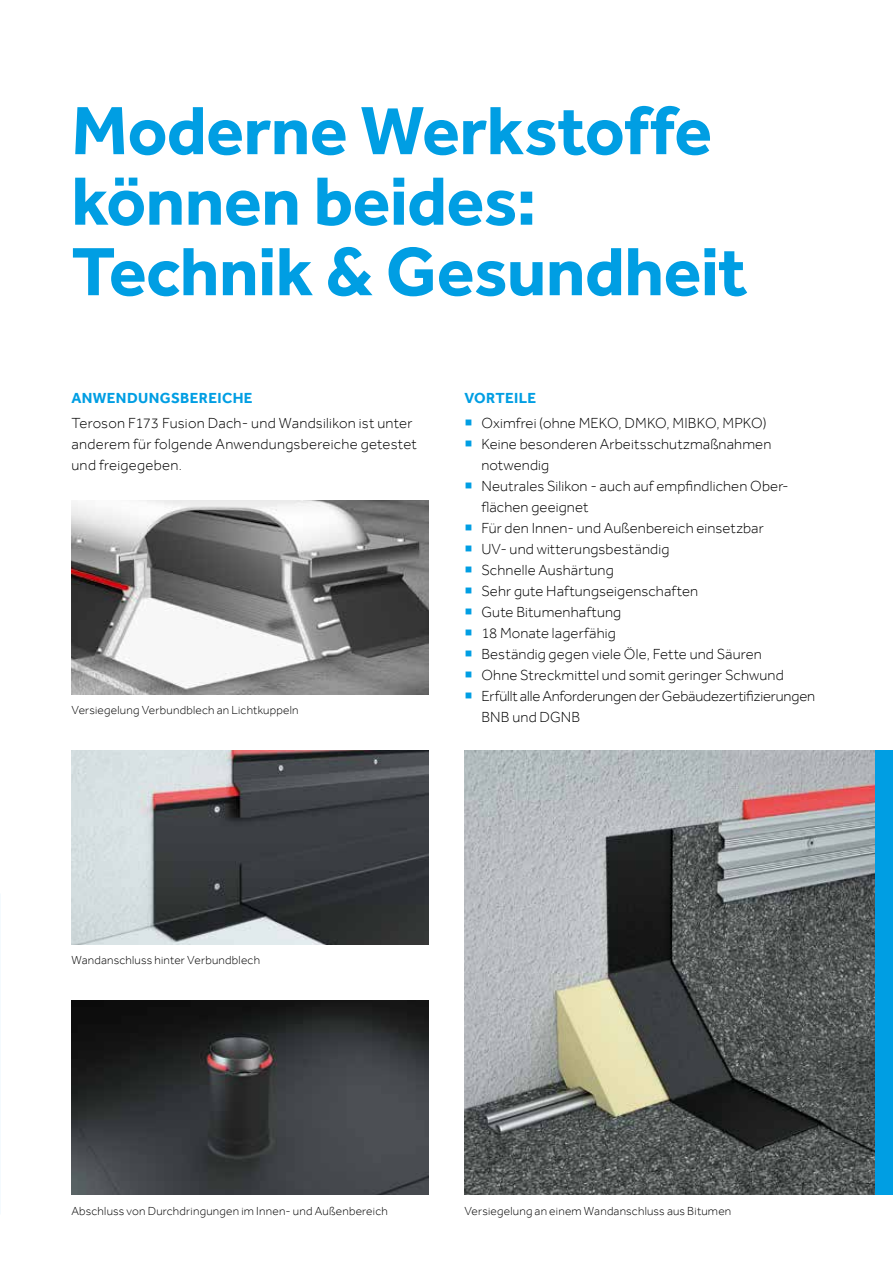
<style>
.page{position:relative;width:893px;height:1263px;background:#fff}
.page>*{position:absolute;margin:0;border:0;box-sizing:border-box;transform-origin:0 0}
.t1{font:700 70.5px/70.5px "Effra";letter-spacing:-.01em;color:#009ee3}
.t2{font:300 15px/21px "Effra";letter-spacing:.01em;color:#000}
.t3{font:300 15px/21px "Effra";letter-spacing:-.01em;color:#000}
.t4{font:700 15px "Effra";letter-spacing:.025em;color:#009ee3}
.t5{font:300 12px "Effra";letter-spacing:.02em;color:#000}
.s1{color:#009ee3}
</style>
<div class="page">
<img style="left:71px;top:500px;width:358px;height:194px">
<img style="left:71px;top:750px;width:358px;height:194px">
<img style="left:71px;top:1000px;width:358px;height:194px">
<img style="left:464px;top:750px;width:411px;height:444px">
<div style="left:875px;top:750px;width:18px;height:444px;background:#009ee3"></div>
<h1 class="t1" style="left:71px;top:95px;width:678px">Moderne Werkstoffe können beides:<br>Technik &amp; Gesundheit</h1>
<p class="t4" style="left:71px;top:389px;width:183px">ANWENDUNGSBEREICHE</p>
<p class="t2" style="left:71px;top:412px;width:347px">Teroson F173 Fusion Dach- und Wandsilikon ist unter anderem für folgende Anwendungsbereiche getestet und freigegeben.</p>
<p class="t5" style="left:71px;top:703px;width:229px">Versiegelung Verbundblech an Lichtkuppeln</p>
<p class="t4" style="left:464px;top:389px;width:73px">VORTEILE</p>
<p class="t2" style="left:464px;top:412px;width:304px"><span class="s1">○</span> Oximfrei (ohne MEKO, DMKO, MIBKO, MPKO)</p>
<p class="t2" style="left:481px;top:433px;width:291px;text-indent:-17px"><span class="s1">○</span> Keine besonderen Arbeitsschutzmaßnahmen notwendig</p>
<p class="t2" style="left:481px;top:475px;width:309px;text-indent:-17px"><span class="s1">○</span> Neutrales Silikon - auch auf empfindlichen Ober&shy;flächen geeignet</p>
<p class="t2" style="left:464px;top:517px;width:301px"><span class="s1">○</span> Für den Innen- und Außenbereich einsetzbar</p>
<p class="t2" style="left:464px;top:538px;width:207px"><span class="s1">○</span> UV- und witterungsbeständig</p>
<p class="t2" style="left:464px;top:559px;width:151px"><span class="s1">○</span> Schnelle Aushärtung</p>
<p class="t2" style="left:464px;top:580px;width:235px"><span class="s1">○</span> Sehr gute Haftungseigenschaften</p>
<p class="t2" style="left:464px;top:601px;width:158px"><span class="s1">○</span> Gute Bitumenhaftung</p>
<p class="t2" style="left:464px;top:622px;width:153px"><span class="s1">○</span> 18 Monate lagerfähig</p>
<p class="t2" style="left:464px;top:643px;width:299px"><span class="s1">○</span> Beständig gegen viele Öle, Fette und Säuren</p>
<p class="t2" style="left:464px;top:664px;width:321px"><span class="s1">○</span> Ohne Streckmittel und somit geringer Schwund</p>
<p class="t3" style="left:481px;top:685px;width:335px;text-indent:-17px"><span class="s1">○</span> Erfüllt alle Anforderungen der Gebäudezertifizierungen<br>BNB und DGNB</p>
<p class="t5" style="left:71px;top:953px;width:190px">Wandanschluss hinter Verbundblech</p>
<p class="t5" style="left:71px;top:1203px;width:318px">Abschluss von Durchdringungen im Innen- und Außenbereich</p>
<p class="t5" style="left:464px;top:1203px;width:269px">Versiegelung an einem Wandanschluss aus Bitumen</p>
</div>
